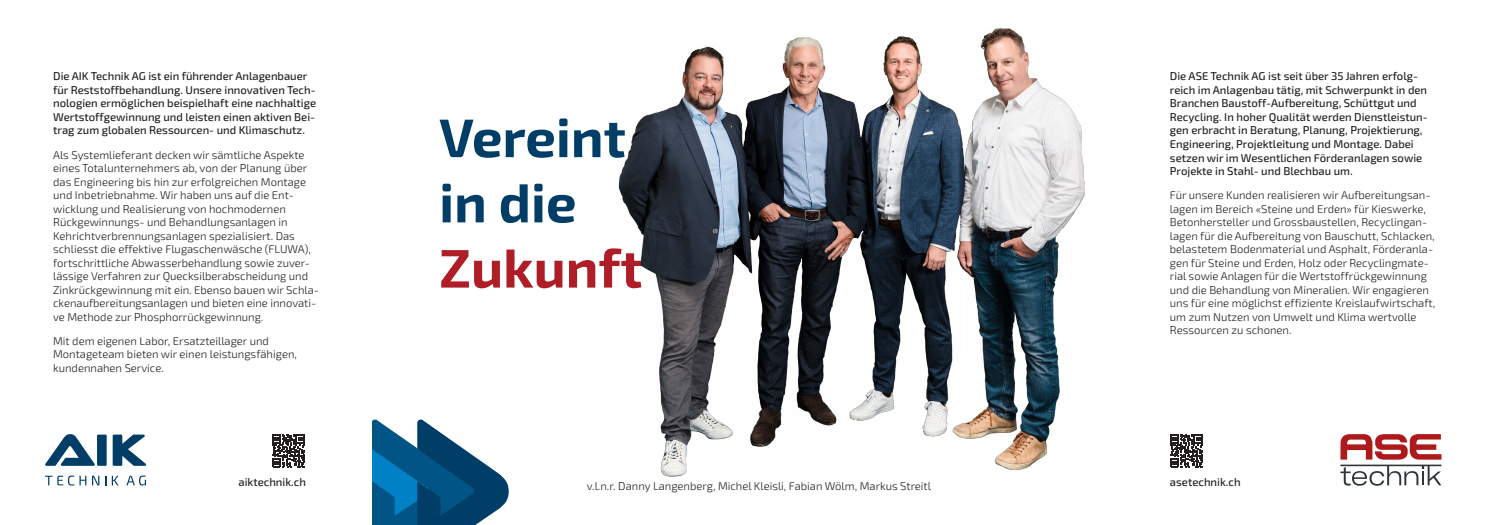
<style>
.page{position:relative;width:1489px;height:525px;background:#fff}
.page>*{position:absolute;margin:0;border:0;box-sizing:border-box;transform-origin:0 0}
.Macklin_Sans_Light_17_Pt{font:700 54.25px/65.1px "Exo 2";color:#003e68}
.Macklin_Sans_Light_17_Pt-2{font:700 54.25px "Exo 2";color:#af1d26}
.Macklin_Sans_Light_17_Pt-3{font:300 11.25px/13.5px "Exo 2";color:#231f20}
.Macklin_Sans_Light_17_Pt-4{font:500 11.25px/13.5px "Exo 2";color:#231f20}
</style>
<div class="page">
<svg style="left:272px;top:434px;width:33px;height:33px"></svg>
<svg style="left:45px;top:434px;width:50px;height:31px"></svg>
<svg style="left:113px;top:434px;width:33px;height:31px"></svg>
<div style="left:97px;top:434px;width:10px;height:31px;background:#003e68"></div>
<svg style="left:45px;top:475px;width:41px;height:10px"></svg>
<svg style="left:92px;top:475px;width:7px;height:10px"></svg>
<svg style="left:112px;top:475px;width:7px;height:10px"></svg>
<svg style="left:126px;top:475px;width:20px;height:10px"></svg>
<svg style="left:372px;top:419px;width:136px;height:105px"></svg>
<img style="left:618px;top:28px;width:467px;height:449px">
<svg style="left:1170px;top:434px;width:32px;height:33px"></svg>
<svg style="left:1340px;top:434px;width:101px;height:51px"></svg>
<p class="Macklin_Sans_Light_17_Pt-4" style="left:53px;top:69px;width:264px">Die AIK Technik AG ist ein führender Anlagenbauer für Reststoffbehandlung. Unsere innovativen Tech&shy;nologien ermöglichen beispielhaft eine nachhaltige Wertstoffgewinnung und leisten einen aktiven Bei&shy;trag zum globalen Ressourcen- und Klimaschutz.</p>
<p class="Macklin_Sans_Light_17_Pt-3" style="left:53px;top:147px;width:267px">Als Systemlieferant decken wir sämtliche Aspekte eines Totalunternehmers ab, von der Planung über das Engineering bis hin zur erfolgreichen Montage und Inbetriebnahme. Wir haben uns auf die Ent&shy;wicklung und Realisierung von hochmodernen Rückgewinnungs- und Behandlungsanlagen in Kehrichtverbrennungsanlagen spezialisiert. Das schliesst die effektive Flugaschenwäsche (FLUWA), fortschrittliche Abwasserbehandlung sowie zuver&shy;lässige Verfahren zur Quecksilberabscheidung und Zinkrückgewinnung mit ein. Ebenso bauen wir Schla&shy;ckenaufbereitungsanlagen und bieten eine innovati&shy;ve Methode zur Phosphorrückgewinnung.</p>
<p class="Macklin_Sans_Light_17_Pt-3" style="left:53px;top:333px;width:245px">Mit dem eigenen Labor, Ersatzteillager und<br>Montageteam bieten wir einen leistungsfähigen, kundennahen Service.</p>
<p class="Macklin_Sans_Light_17_Pt-4" style="left:238px;top:474px;width:69px">aiktechnik.ch</p>
<p class="Macklin_Sans_Light_17_Pt" style="left:439px;top:103px;width:188px">Vereint in die</p>
<p class="Macklin_Sans_Light_17_Pt-2" style="left:439px;top:230px;width:205px">Zukunft</p>
<p class="Macklin_Sans_Light_17_Pt-3" style="left:586px;top:478px;width:346px">v.l.n.r. Danny Langenberg, Michel Kleisli, Fabian Wölm, Markus Streitl</p>
<p class="Macklin_Sans_Light_17_Pt-4" style="left:1169px;top:69px;width:259px">Die ASE Technik AG ist seit über 35 Jahren erfolg&shy;reich im Anlagenbau tätig, mit Schwerpunkt in den Branchen Baustoff-Aufbereitung, Schüttgut und Recycling. In hoher Qualität werden Dienstleistun&shy;gen erbracht in Beratung, Planung, Projektierung, Engineering, Projektleitung und Montage. Dabei setzen wir im Wesentlichen Förderanlagen sowie Projekte in Stahl- und Blechbau um.</p>
<p class="Macklin_Sans_Light_17_Pt-3" style="left:1169px;top:188px;width:267px">Für unsere Kunden realisieren wir Aufbereitungsan&shy;lagen im Bereich «Steine und Erden» für Kieswerke, Betonhersteller und Grossbaustellen, Recyclingan&shy;lagen für die Aufbereitung von Bauschutt, Schlacken, belastetem Bodenmaterial und Asphalt, Förderanla&shy;gen für Steine und Erden, Holz oder Recyclingmate&shy;rial sowie Anlagen für die Wertstoffrückgewinnung und die Behandlung von Mineralien. Wir engagieren uns für eine möglichst effiziente Kreislaufwirtschaft, um zum Nutzen von Umwelt und Klima wertvolle Ressourcen zu schonen.</p>
<p class="Macklin_Sans_Light_17_Pt-4" style="left:1169px;top:474px;width:72px">asetechnik.ch</p>
</div>
